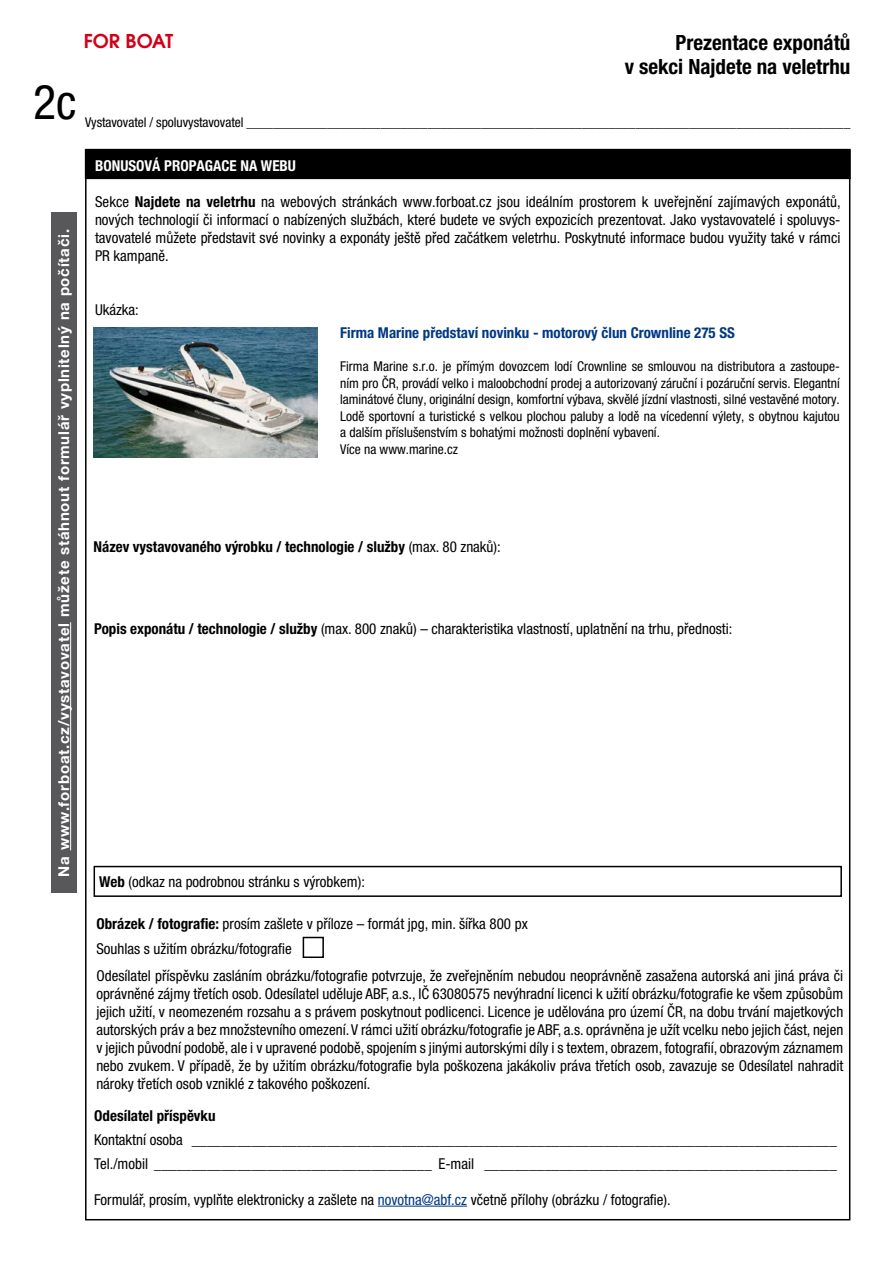
<style>
.page{position:relative;width:893px;height:1263px;background:#fff}
.page>*{position:absolute;margin:0;border:0;box-sizing:border-box;transform-origin:0 0}
.t1{font:condensed 48px "Helvetica Neue LT Pro";color:#000}
.t2{font:700 condensed 21px/24px "Helvetica Neue LT Pro";color:#000;text-align:right}
.t3{font:21px "Avant Gar Got Itc TOT Dem";color:#d10019}
.t4{font:condensed 15px/18px "Helvetica Neue LT Pro";color:#000;text-align:justify}
.t5{font:700 condensed 15px "Helvetica Neue LT Pro";color:#000}
.t6{font:700 15px "Helvetica Neue LT Pro";letter-spacing:.05em;color:#fff}
.t7{font:700 condensed 15px "Helvetica Neue LT Pro";color:#003882}
.t8{font:700 condensed 15px "Helvetica Neue LT Pro";color:#fff}
.t9{font:condensed 13.5px/16.5px "Helvetica Neue LT Pro";color:#000}
.s1{font-weight:700}
.s2{font-weight:400}
.s3{color:#003882}
</style>
<div class="page">
<div style="left:51px;top:213px;width:26px;height:680px;background:#58585a"></div>
<hr style="left:70px;top:622px;width:1px;height:228px;background:#fff">
<div style="left:85px;top:149px;width:766px;height:30px;background:#000"></div>
<div style="left:94px;top:866px;width:748px;height:31px;border:2px solid #000"></div>
<hr style="left:378px;top:1206px;width:89px;height:1px;background:#003882">
<div style="left:303px;top:937px;width:21px;height:21px;border:2px solid #000"></div>
<img style="left:94px;top:327px;width:224px;height:131px">
<h1 class="t1" style="left:33px;top:75px;width:45px">2c</h1>
<h2 class="t3" style="left:84px;top:29px;width:91px">FOR BOAT</h2>
<h2 class="t2" style="left:625px;top:30px;width:227px">Prezentace exponátů<br>v sekci Najdete na veletrhu</h2>
<p class="t9" style="left:85px;top:114px;width:767px">Vystavovatel / spoluvystavovatel __________________________________________________________________________________________</p>
<p class="t6" style="left:55px;top:876px;width:649px;rotate:-90deg">Na www.forboat.cz/vystavovatel můžete stáhnout formulář vyplnitelný na počítači.</p>
<p class="t8" style="left:95px;top:156px;width:202px">BONUSOVÁ PROPAGACE NA WEBU</p>
<p class="t4" style="left:95px;top:192px;width:747px">Sekce <span class="s1">Najdete na veletrhu</span> na webových stránkách www.forboat.cz jsou ideálním prostorem k uveřejnění zajímavých exponátů, nových technologií či informací o nabízených službách, které budete ve svých expozicích prezentovat. Jako vystavovatelé i spoluvys&shy;tavovatelé můžete představit své novinky a exponáty ještě před začátkem veletrhu. Poskytnuté informace budou využity také v rámci PR kampaně.</p>
<p class="t4" style="left:95px;top:300px;width:45px">Ukázka:</p>
<p class="t7" style="left:340px;top:324px;width:396px">Firma Marine představí novinku - motorový člun Crownline 275 SS</p>
<p class="t9" style="left:340px;top:358px;width:501px">Firma Marine s.r.o. je přímým dovozcem lodí Crownline se smlouvou na distributora a zastoupe&shy;ním pro ČR, provádí velko i maloobchodní prodej a autorizovaný záruční i pozáruční servis. Elegantní laminátové čluny, originální design, komfortní výbava, skvělé jízdní vlastnosti, silné vestavěné motory.<br>Lodě sportovní a turistické s velkou plochou paluby a lodě na vícedenní výlety, s obytnou kajutou a dalším příslušenstvím s bohatými možnosti doplnění vybavení.<br>Více na www.marine.cz</p>
<p class="t5" style="left:94px;top:537px;width:409px">Název vystavovaného výrobku / technologie / služby <span class="s2">(max. 80 znaků):</span></p>
<p class="t4" style="left:94px;top:619px;width:640px"><span class="s1">Popis exponátu / technologie / služby</span> (max. 800 znaků) – charakteristika vlastností, uplatnění na trhu, přednosti:</p>
<p class="t4" style="left:99px;top:872px;width:267px"><span class="s1">Web</span> (odkaz na podrobnou stránku s výrobkem):</p>
<p class="t4" style="left:96px;top:912px;width:433px;line-height:24.3px"><span class="s1">Obrázek / fotografie:</span> prosím zašlete v příloze – formát jpg, min. šířka 800 px<br>Souhlas s užitím obrázku/fotografie</p>
<p class="t4" style="left:96px;top:966px;width:748px">Odesílatel příspěvku zasláním obrázku/fotografie potvrzuje, že zveřejněním nebudou neoprávněně zasažena autorská ani jiná práva či oprávněné zájmy třetích osob. Odesílatel uděluje ABF, a.s., IČ 63080575 nevýhradní licenci k užití obrázku/fotografie ke všem způsobům jejich užití, v neomezeném rozsahu a s právem poskytnout podlicenci. Licence je udělována pro území ČR, na dobu trvání majetkových autorských práv a bez množstevního omezení. V rámci užití obrázku/fotografie je ABF, a.s. oprávněna je užít vcelku nebo jejich část, nejen v jejich původní podobě, ale i v upravené podobě, spojením s jinými autorskými díly i s textem, obrazem, fotografií, obrazovým záznamem nebo zvukem. V případě, že by užitím obrázku/fotografie byla poškozena jakákoliv práva třetích osob, zavazuje se Odesílatel nahradit nároky třetích osob vzniklé z takového poškození.</p>
<p class="t5" style="left:94px;top:1106px;width:123px">Odesílatel příspěvku</p>
<p class="t4" style="left:94px;top:1127px;width:744px;line-height:24px">Kontaktní osoba ______________________________________________________________________________________<br>Tel./mobil _____________________________________ E-mail _______________________________________________</p>
<p class="t4" style="left:94px;top:1190px;width:578px">Formulář, prosím, vyplňte elektronicky a zašlete na <span class="s3">novotna@abf.cz</span> včetně přílohy (obrázku / fotografie).</p>
</div>
